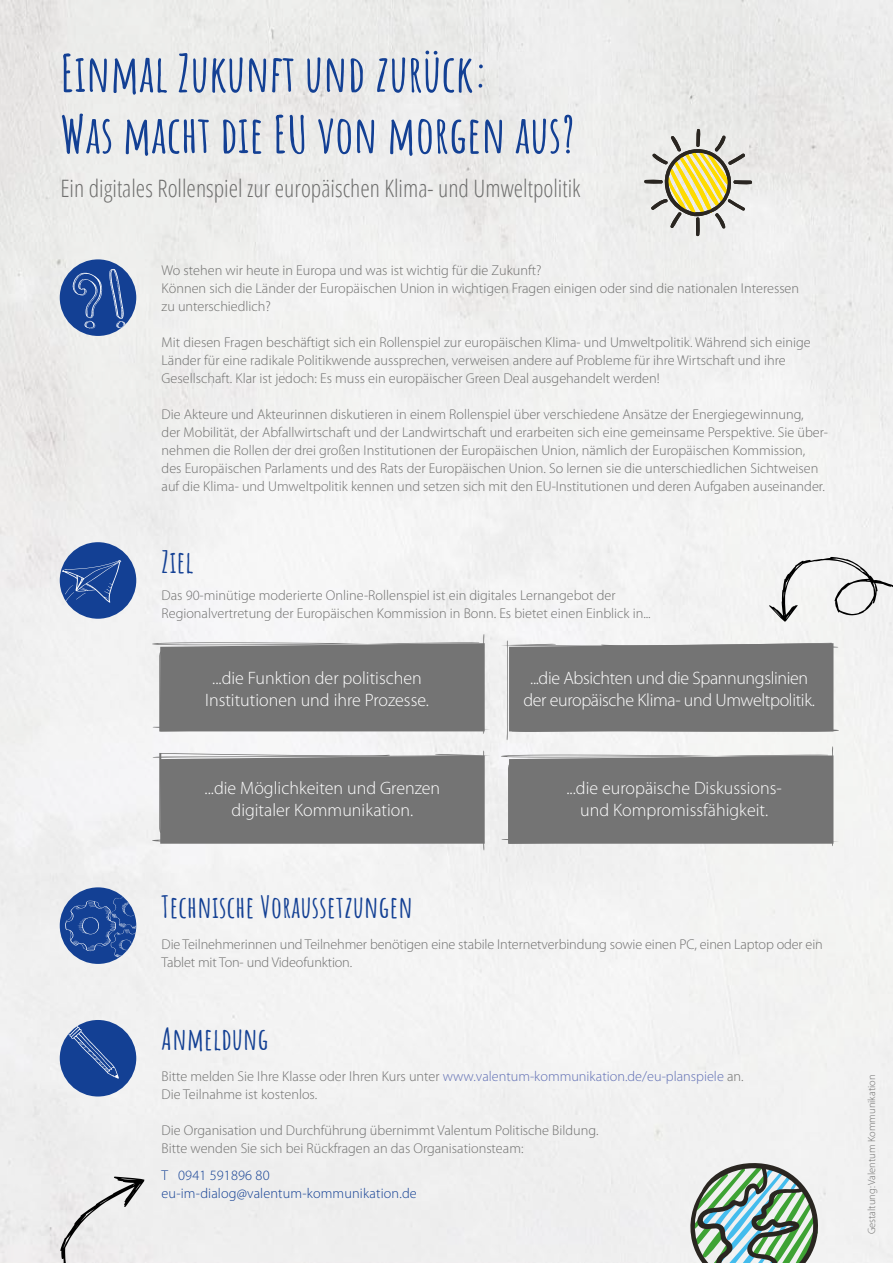
<style>
.page{position:relative;width:893px;height:1263px;background:#f1f1f0}
.page>*{position:absolute;margin:0;border:0;box-sizing:border-box;transform-origin:0 0}
.t1{font:700 51px/61.2px "Amatic SC";color:#134094}
.t2{font:700 30px "Amatic SC";letter-spacing:.01em;color:#134094}
.t3{font:300 24px "Open Sans Condensed";color:#6f6f6e}
.t4{font:300 18px/21.6px "Myriad Pro";color:#fff;text-align:center}
.t5{font:300 18px/21.6px "Myriad Pro";letter-spacing:-.02em;color:#fff;text-align:center}
.t6{font:300 14.25px/18px "Myriad Pro";color:#6f6f6e}
.t7{font:300 14.25px/18px "Myriad Pro";letter-spacing:.01em;color:#134094}
.t8{font:300 10.5px "Myriad Pro";color:#6f6f6e}
.s1{color:#606fb4}
</style>
<div class="page">
<svg style="left:152px;top:634px;width:337px;height:100px;background:#878787"></svg>
<svg style="left:152px;top:751px;width:337px;height:99px;background:#868686"></svg>
<svg style="left:502px;top:640px;width:337px;height:100px;background:#888"></svg>
<svg style="left:501px;top:746px;width:337px;height:100px;background:#878787"></svg>
<div style="left:60px;top:887px;width:76px;height:77px;background:#134094;border-radius:50%"></div>
<svg style="left:65px;top:890px;width:72px;height:71px"></svg>
<div style="left:60px;top:1020px;width:76px;height:76px;background:#134094;border-radius:50%"></div>
<svg style="left:65px;top:1023px;width:54px;height:56px"></svg>
<div style="left:60px;top:542px;width:76px;height:77px;background:#134094;border-radius:50%"></div>
<svg style="left:62px;top:560px;width:60px;height:43px"></svg>
<svg style="left:65px;top:592px;width:9px;height:10px"></svg>
<svg style="left:65px;top:585px;width:8px;height:9px"></svg>
<svg style="left:76px;top:593px;width:10px;height:6px"></svg>
<div style="left:60px;top:259px;width:76px;height:77px;background:#134094;border-radius:50%"></div>
<svg style="left:109px;top:269px;width:17px;height:59px"></svg>
<svg style="left:72px;top:272px;width:31px;height:57px"></svg>
<svg style="left:690px;top:1163px;width:134px;height:100px"></svg>
<svg style="left:769px;top:557px;width:124px;height:65px"></svg>
<svg style="left:60px;top:1176px;width:85px;height:87px"></svg>
<svg style="left:644px;top:128px;width:109px;height:109px"></svg>
<h1 class="t1" style="left:60px;top:39px;width:516px">Einmal Zukunft und zurück:<br>Was macht die EU von morgen aus?</h1>
<h3 class="t3" style="left:60px;top:172px;width:522px">Ein digitales Rollenspiel zur europäischen Klima- und Umweltpolitik</h3>
<p class="t6" style="left:162px;top:262px;width:639px">Wo stehen wir heute in Europa und was ist wichtig für die Zukunft?<br>Können sich die Länder der Europäischen Union in wichtigen Fragen einigen oder sind die nationalen Interessen zu unterschiedlich?</p>
<p class="t6" style="left:162px;top:334px;width:651px">Mit diesen Fragen beschäftigt sich ein Rollenspiel zur europäischen Klima- und Umweltpolitik. Während sich einige<br>Länder für eine radikale Politikwende aussprechen, verweisen andere auf Probleme für ihre Wirtschaft und ihre<br>Gesellschaft. Klar ist jedoch: Es muss ein europäischer Green Deal ausgehandelt werden!</p>
<p class="t6" style="left:162px;top:406px;width:668px">Die Akteure und Akteurinnen diskutieren in einem Rollenspiel über verschiedene Ansätze der Energiegewinnung,<br>der Mobilität, der Abfallwirtschaft und der Landwirtschaft und erarbeiten sich eine gemeinsame Perspektive. Sie über&shy;nehmen die Rollen der drei großen Institutionen der Europäischen Union, nämlich der Europäischen Kommission, des Europäischen Parlaments und des Rats der Europäischen Union. So lernen sie die unterschiedlichen Sichtweisen auf die Klima- und Umweltpolitik kennen und setzen sich mit den EU-Institutionen und deren Aufgaben auseinander.</p>
<h2 class="t2" style="left:162px;top:538px;width:34px">Ziel</h2>
<p class="t6" style="left:162px;top:586px;width:491px">Das 90-minütige moderierte Online-Rollenspiel ist ein digitales Lernangebot der<br>Regionalvertretung der Europäischen Kommission in Bonn. Es bietet einen Einblick in...</p>
<p class="t4" style="left:205px;top:667px;width:226px">...die Funktion der politischen<br>Institutionen und ihre Prozesse.</p>
<p class="t5" style="left:523px;top:667px;width:293px">...die Absichten und die Spannungslinien der europäische Klima- und Umweltpolitik.</p>
<p class="t4" style="left:205px;top:778px;width:237px">...die Möglichkeiten und Grenzen digitaler Kommunikation.</p>
<p class="t4" style="left:566px;top:778px;width:217px">...die europäische Diskussions&shy;und Kompromissfähigkeit.</p>
<h2 class="t2" style="left:162px;top:884px;width:253px">Technische Voraussetzungen</h2>
<p class="t6" style="left:162px;top:935px;width:663px">Die Teilnehmerinnen und Teilnehmer benötigen eine stabile Internetverbindung sowie einen PC, einen Laptop oder ein<br>Tablet mit Ton- und Videofunktion.</p>
<h2 class="t2" style="left:162px;top:1016px;width:108px">Anmeldung</h2>
<p class="t6" style="left:162px;top:1068px;width:583px">Bitte melden Sie Ihre Klasse oder Ihren Kurs unter <span class="s1">www.valentum-kommunikation.de/eu-planspiele</span> an.<br>Die Teilnahme ist kostenlos.</p>
<p class="t6" style="left:162px;top:1122px;width:438px">Die Organisation und Durchführung übernimmt Valentum Politische Bildung.<br>Bitte wenden Sie sich bei Rückfragen an das Organisationsteam:</p>
<p class="t7" style="left:162px;top:1166px;width:257px">T 0941 591896 80 eu-im-dialog@valentum-kommunikation.de</p>
<p class="t8" style="left:866px;top:1234px;width:161px;rotate:-90deg">Gestaltung: Valentum Kommunikation</p>
</div>
